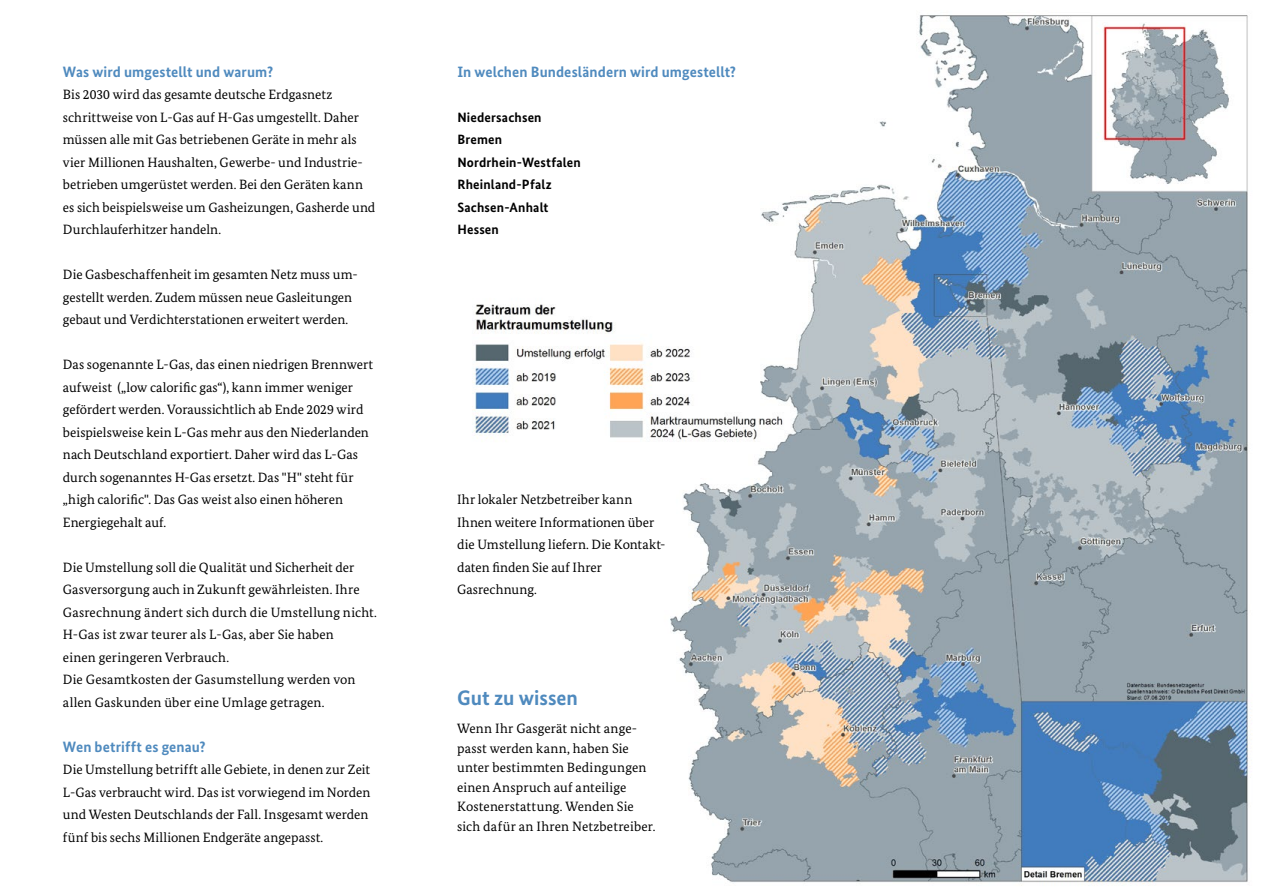
<style>
.page{position:relative;width:1263px;height:893px;background:#fff}
.page>*{position:absolute;margin:0;border:0;box-sizing:border-box;transform-origin:0 0}
.t1{font:700 21px "Bundes Sans";color:#4f8abe}
.t2{font:700 15px "Bundes Sans";letter-spacing:.005em;color:#4f8abe}
.t3{font:13.5px/22.5px "Bundes Serif";letter-spacing:.005em;color:#000}
.t4{font:700 13.5px/22.5px "Bundes Sans";letter-spacing:.01em;color:#000}
</style>
<div class="page">
<img style="left:473px;top:15px;width:778px;height:871px">
<p class="t2" style="left:63px;top:62px;width:212px">Was wird umgestellt und warum?</p>
<p class="t3" style="left:63px;top:83px;width:314px">Bis 2030 wird das gesamte deutsche Erdgasnetz schrittweise von L-Gas auf H-Gas umgestellt. Daher müssen alle mit Gas betriebenen Geräte in mehr als vier Millionen Haushalten, Gewerbe- und Industrie&shy;betrieben umgerüstet werden. Bei den Geräten kann es sich beispielsweise um Gasheizungen, Gasherde und Durchlauferhitzer handeln.</p>
<p class="t3" style="left:63px;top:263px;width:296px">Die Gasbeschaffenheit im gesamten Netz muss um&shy;gestellt werden. Zudem müssen neue Gasleitungen gebaut und Verdichterstationen erweitert werden.</p>
<p class="t3" style="left:63px;top:353px;width:312px">Das sogenannte L-Gas, das einen niedrigen Brennwert aufweist („low calorific gas“), kann immer weniger gefördert werden. Voraussichtlich ab Ende 2029 wird beispielsweise kein L-Gas mehr aus den Niederlanden nach Deutschland exportiert. Daher wird das L-Gas durch sogenanntes H-Gas ersetzt. Das "H" steht für „high calorific". Das Gas weist also einen höheren Energiegehalt auf.</p>
<p class="t3" style="left:63px;top:556px;width:315px">Die Umstellung soll die Qualität und Sicherheit der Gasversorgung auch in Zukunft gewährleisten. Ihre Gasrechnung ändert sich durch die Umstellung nicht.<br>H-Gas ist zwar teurer als L-Gas, aber Sie haben<br>einen geringeren Verbrauch.<br>Die Gesamtkosten der Gasumstellung werden von allen Gaskunden über eine Umlage getragen.</p>
<p class="t2" style="left:63px;top:737px;width:144px">Wen betrifft es genau?</p>
<p class="t3" style="left:63px;top:758px;width:309px">Die Umstellung betrifft alle Gebiete, in denen zur Zeit L-Gas verbraucht wird. Das ist vorwiegend im Norden und Westen Deutschlands der Fall. Insgesamt werden fünf bis sechs Millionen Endgeräte angepasst.</p>
<p class="t2" style="left:457px;top:62px;width:280px">In welchen Bundesländern wird umgestellt?</p>
<p class="t4" style="left:457px;top:105px;width:125px">Niedersachsen<br>Bremen<br>Nordrhein-Westfalen<br>Rheinland-Pfalz<br>Sachsen-Anhalt<br>Hessen</p>
<p class="t3" style="left:457px;top:488px;width:210px">Ihr lokaler Netzbetreiber kann<br>Ihnen weitere Informationen über die Umstellung liefern. Die Kontakt&shy;daten finden Sie auf Ihrer<br>Gasrechnung.</p>
<h1 class="t1" style="left:457px;top:685px;width:122px">Gut zu wissen</h1>
<p class="t3" style="left:457px;top:719px;width:200px;line-height:19.5px">Wenn Ihr Gasgerät nicht ange&shy;passt werden kann, haben Sie unter bestimmten Bedingungen einen Anspruch auf anteilige<br>Kostenerstattung. Wenden Sie sich dafür an Ihren Netzbetreiber.</p>
</div>
